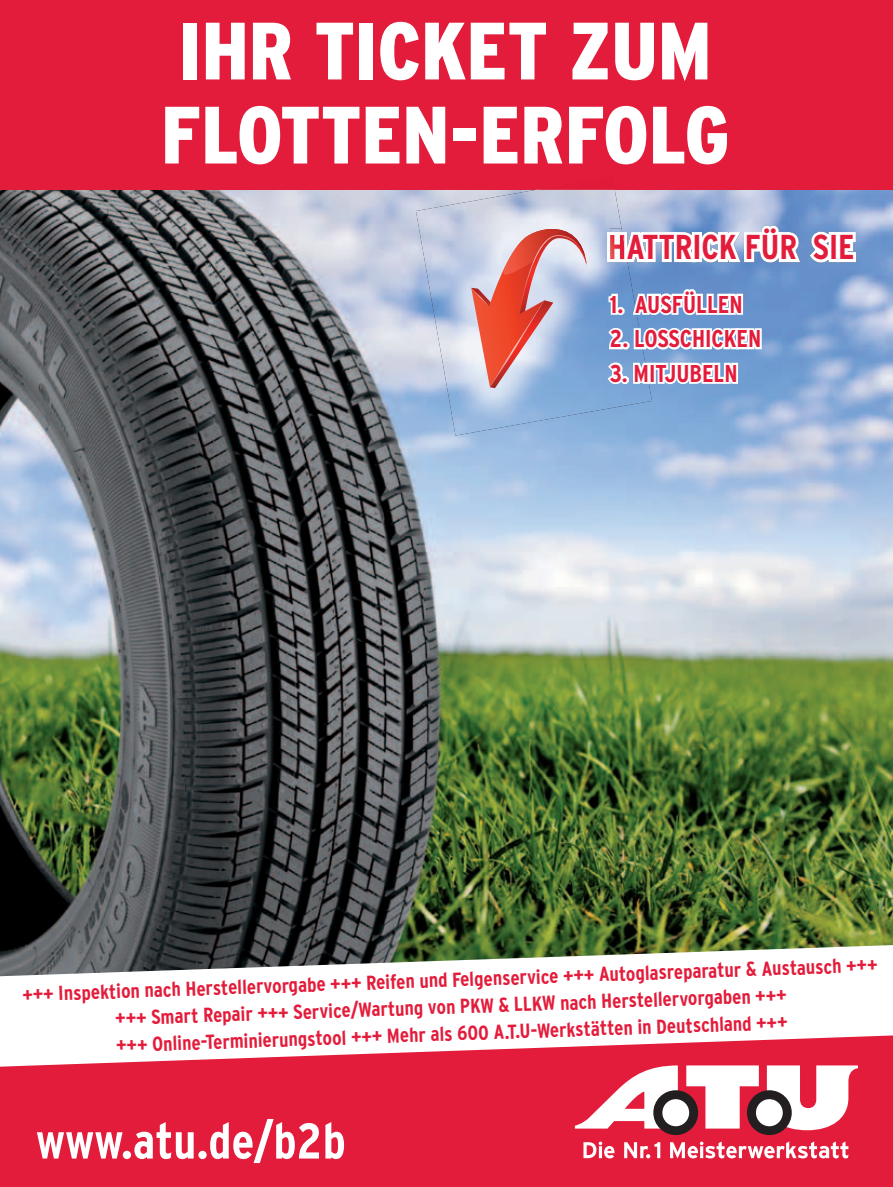
<style>
.page{position:relative;width:893px;height:1187px;background:#fff}
.page>*{position:absolute;margin:0;border:0;box-sizing:border-box;transform-origin:0 0}
.t1{font:900 condensed 81px/84px "Interstate OT";color:#fff}
.t2{font:700 condensed 50.1px "Interstate OT";color:#fff}
.t3{font:700 condensed 34.5px "Interstate OT";color:#e41c3b}
.t4{font:700 condensed 24.3px "Interstate OT";color:#e41c3b}
.t5{font:700 condensed 20.25px/27px "Interstate OT";color:#e41c3b;text-align:center}
</style>
<div class="page">
<div style="left:0;top:1022px;width:893px;height:164px;background:#e41c3b"></div>
<img style="left:0;top:190px;width:893px;height:755px">
<div style="left:0;top:0;width:893px;height:190px;background:#e41c3b"></div>
<svg style="left:0;top:945px;width:893px;height:121px"></svg>
<svg style="left:686px;top:1065px;width:73px;height:63px"></svg>
<svg style="left:575px;top:1065px;width:103px;height:63px"></svg>
<svg style="left:767px;top:1065px;width:91px;height:65px"></svg>
<div style="left:653px;top:1090px;width:45px;height:44px;background:#231f20;border-radius:50%"></div>
<div style="left:662px;top:1099px;width:27px;height:27px;background:#fff;border-radius:50%"></div>
<div style="left:747px;top:1090px;width:45px;height:44px;background:#231f20;border-radius:50%"></div>
<div style="left:756px;top:1099px;width:27px;height:27px;background:#fff;border-radius:50%"></div>
<svg style="left:583px;top:1141px;width:31px;height:17px"></svg>
<svg style="left:624px;top:1142px;width:36px;height:16px"></svg>
<svg style="left:670px;top:1141px;width:178px;height:17px"></svg>
<img style="left:416px;top:190px;width:236px;height:245px">
<img style="left:537px;top:189px;width:78px;height:1px">
<svg style="left:607px;top:225px;width:249px;height:37px"></svg>
<img style="left:610px;top:232px;width:17px;height:27px">
<svg style="left:471px;top:229px;width:116px;height:159px"></svg>
<svg style="left:605px;top:271px;width:159px;height:129px"></svg>
<h1 class="t1" style="left:161px;top:8px;width:570px">IHR TICKET ZUM<br>FLOTTEN-ERFOLG</h1>
<h3 class="t3" style="left:608px;top:226px;width:248px">HATTRICK FÜR SIE</h3>
<p class="t4" style="left:610px;top:289px;width:134px">1. AUSFÜLLEN</p>
<p class="t4" style="left:610px;top:324px;width:153px">2. LOSSCHICKEN</p>
<p class="t4" style="left:610px;top:358px;width:129px">3. MITJUBELN</p>
<p class="t5" style="left:22px;top:980px;width:857px;rotate:-2deg">+++ Inspektion nach Herstellervorgabe +++ Reifen und Felgenservice +++ Autoglasreparatur &amp; Austausch +++ +++ Sm art Repair +++ Service/Wartung von PKW &amp; LLKW nach Herstellervorgaben +++<br>+++ Online-Term inierungstool +++ Mehr als 600 A.T.U-Werkstätten in Deutschland +++</p>
<h2 class="t2" style="left:36px;top:1110px;width:312px">www.atu.de/b2b</h2>
</div>
